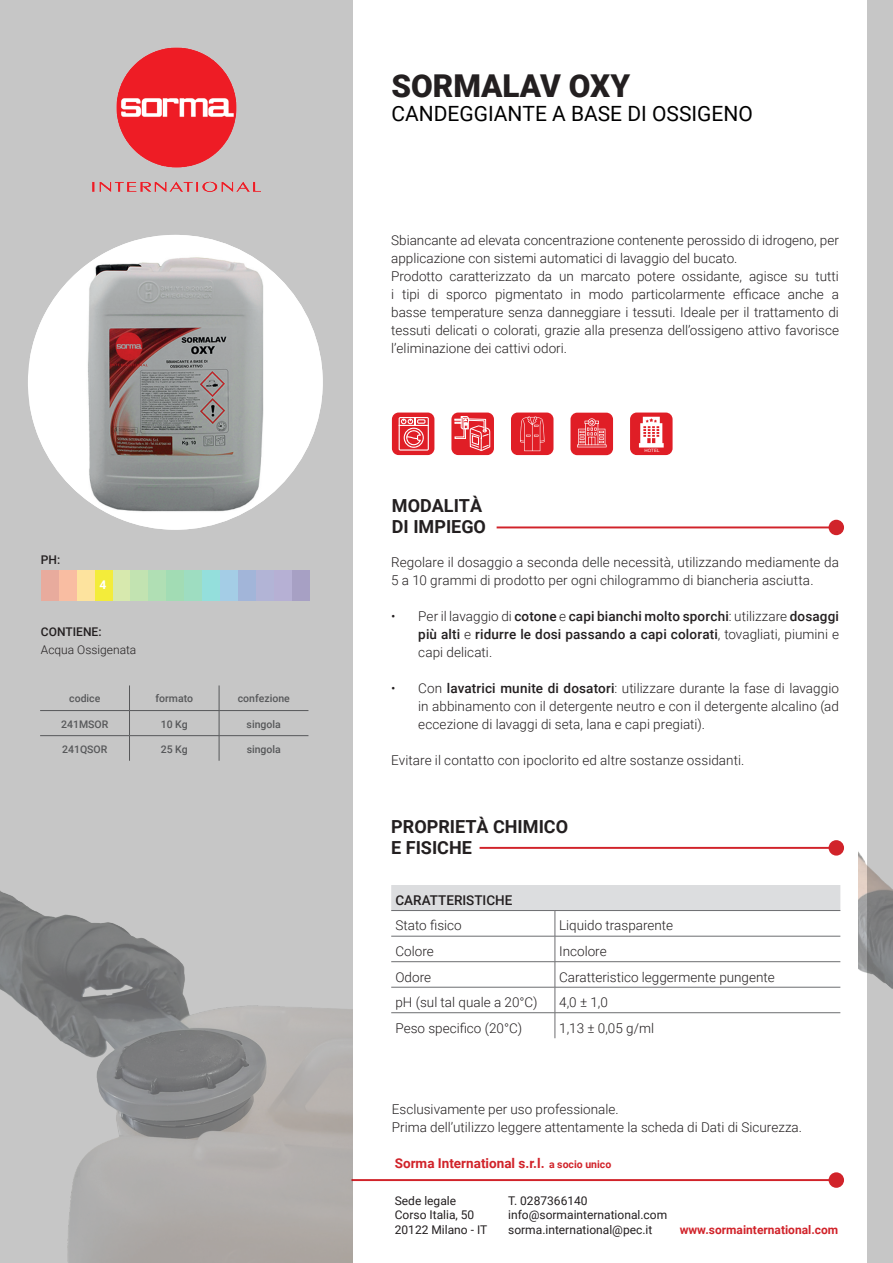
<style>
.page{position:relative;width:893px;height:1263px;background:#fff}
.page>*{position:absolute;margin:0;border:0;box-sizing:border-box;transform-origin:0 0}
.t1{font:900 31.5px "Roboto";color:#231f20}
.t2{font:21px "Roboto";color:#000001}
.t3{font:700 18px/21.6px "Roboto";color:#231f20}
.t4{font:300 13.5px/18px "Roboto";color:#231f20}
.t5{font:500 13.5px/18px "Roboto";letter-spacing:.01em;color:#231f20;text-align:justify}
.t6{font:700 13.5px "Roboto";color:#d1232a}
.t7{font:12px/14.4px "Roboto";color:#231f20}
.t8{font:700 12px "Roboto";color:#d1232a}
.t9{font:300 12px "Roboto";color:#231f20}
.t10{font:500 12px "Roboto";color:#231f20}
.t11{font:700 12px "Roboto";color:#fff}
.t12{font:500 10.5px "Roboto";color:#57585a}
.t13{font:4.5px "Arial";color:#fff}
.s1{font-weight:300}
.s2{font-weight:500}
.s3{font-size:10.5px}
</style>
<div class="page">
<div style="left:0;top:0;width:352px;height:1263px;background:#c6c6c6"></div>
<img style="left:92px;top:47px;width:168px;height:145px">
<hr style="left:351px;top:1179px;width:485px;height:2px;background:#d1232a">
<div style="left:829px;top:1172px;width:15px;height:16px;background:#d1232a;border-radius:50%"></div>
<img style="left:30px;top:235px;width:293px;height:295px">
<hr style="left:497px;top:526px;width:339px;height:2px;background:#d1232a">
<div style="left:829px;top:520px;width:15px;height:15px;background:#d1232a;border-radius:50%"></div>
<hr style="left:480px;top:847px;width:356px;height:2px;background:#d1232a">
<div style="left:829px;top:840px;width:15px;height:15px;background:#d1232a;border-radius:50%"></div>
<svg style="left:391px;top:885px;width:449px;height:153px"></svg>
<hr style="left:40px;top:710px;width:89px;height:1px;background:#57585a">
<hr style="left:40px;top:735px;width:89px;height:1px;background:#57585a">
<hr style="left:129px;top:710px;width:90px;height:1px;background:#57585a">
<hr style="left:129px;top:735px;width:90px;height:1px;background:#57585a">
<svg style="left:129px;top:685px;width:1px;height:76px"></svg>
<hr style="left:219px;top:710px;width:89px;height:1px;background:#57585a">
<hr style="left:219px;top:735px;width:89px;height:1px;background:#57585a">
<svg style="left:219px;top:685px;width:1px;height:76px"></svg>
<div style="left:451px;top:412px;width:43px;height:43px;background:#e01e26;border-radius:7px"></div>
<svg style="left:454px;top:416px;width:37px;height:35px"></svg>
<img style="left:0;top:891px;width:352px;height:372px">
<div style="left:867px;top:0;width:26px;height:1263px;background:#c6c6c6"></div>
<img style="left:859px;top:853px;width:34px;height:136px">
<div style="left:570px;top:413px;width:43px;height:42px;background:#e01e26;border-radius:7px"></div>
<hr style="left:577px;top:444px;width:30px;height:3px;background:#fff">
<svg style="left:578px;top:418px;width:27px;height:27px"></svg>
<div style="left:511px;top:412px;width:42px;height:43px;background:#e01e26;border-radius:7px"></div>
<svg style="left:520px;top:416px;width:24px;height:35px"></svg>
<div style="left:392px;top:412px;width:42px;height:43px;background:#e01e26;border-radius:7px"></div>
<svg style="left:399px;top:417px;width:30px;height:34px"></svg>
<div style="left:630px;top:412px;width:43px;height:43px;background:#e01e26;border-radius:7px"></div>
<svg style="left:639px;top:417px;width:25px;height:30px"></svg>
<div style="left:95px;top:570px;width:18px;height:30px;background:#f3ec3a"></div>
<svg style="left:41px;top:570px;width:54px;height:30px;background:#f4c39f"></svg>
<svg style="left:113px;top:570px;width:197px;height:30px;background:#adccc7"></svg>
<p class="t10" style="left:41px;top:551px;width:21px">PH:</p>
<p class="t11" style="left:100px;top:576px;width:8px">4</p>
<p class="t10" style="left:41px;top:623px;width:62px">CONTIENE:</p>
<p class="t9" style="left:41px;top:641px;width:97px">Acqua Ossigenata</p>
<p class="t12" style="left:69px;top:691px;width:33px">codice</p>
<p class="t12" style="left:156px;top:691px;width:39px">formato</p>
<p class="t12" style="left:238px;top:691px;width:54px">confezione</p>
<p class="t12" style="left:61px;top:716px;width:49px">241MSOR</p>
<p class="t12" style="left:161px;top:716px;width:29px">10 Kg</p>
<p class="t12" style="left:247px;top:716px;width:36px">singola</p>
<p class="t12" style="left:62px;top:741px;width:47px">241QSOR</p>
<p class="t12" style="left:161px;top:741px;width:29px">25 Kg</p>
<p class="t12" style="left:247px;top:741px;width:36px">singola</p>
<h1 class="t1" style="left:391px;top:64px;width:240px">SORMALAV OXY</h1>
<h2 class="t2" style="left:391px;top:99px;width:363px">CANDEGGIANTE A BASE DI OSSIGENO</h2>
<p class="t4" style="left:391px;top:230px;width:449px">Sbiancante ad elevata concentrazione contenente perossido di idrogeno, per applicazione con sistemi automatici di lavaggio del bucato.<br>Prodotto caratterizzato da un marcato potere ossidante, agisce su tutti i tipi di sporco pigmentato in modo particolarmente efficace anche a basse temperature senza danneggiare i tessuti. Ideale per il trattamento di tessuti delicati o colorati, grazie alla presenza dell’ossigeno attivo favorisce l’eliminazione dei cattivi odori.</p>
<p class="t13" style="left:645px;top:448px;width:16px">HOTEL</p>
<h3 class="t3" style="left:392px;top:494px;width:96px">MODALITÀ<br>DI IMPIEGO</h3>
<p class="t4" style="left:391px;top:552px;width:449px">Regolare il dosaggio a seconda delle necessità, utilizzando mediamente da<br>5 a 10 grammi di prodotto per ogni chilogrammo di biancheria asciutta.</p>
<p class="t5" style="left:418px;top:606px;width:422px;text-indent:-27px"><span class="s1">• Per il lavaggio di</span> cotone <span class="s1">e</span> capi bianchi molto sporchi<span class="s1">: utilizzare</span> dosaggi più alti <span class="s1">e</span> ridurre le dosi passando a capi colorati<span class="s1">, tovagliati, piumini e capi delicati.</span></p>
<p class="t4" style="left:418px;top:678px;width:422px;text-align:justify;text-indent:-27px">• Con <span class="s2">lavatrici munite di dosatori</span>: utilizzare durante la fase di lavaggio in abbinamento con il detergente neutro e con il detergente alcalino (ad eccezione di lavaggi di seta, lana e capi pregiati).</p>
<p class="t4" style="left:391px;top:750px;width:355px">Evitare il contatto con ipoclorito ed altre sostanze ossidanti.</p>
<h3 class="t3" style="left:391px;top:815px;width:178px">PROPRIETÀ CHIMICO<br>E FISICHE</h3>
<p class="t5" style="left:395px;top:890px;width:118px">CARATTERISTICHE</p>
<p class="t4" style="left:395px;top:916px;width:68px">Stato fisico</p>
<p class="t4" style="left:559px;top:916px;width:116px">Liquido trasparente</p>
<p class="t4" style="left:395px;top:942px;width:40px">Colore</p>
<p class="t4" style="left:559px;top:942px;width:49px">Incolore</p>
<p class="t4" style="left:395px;top:967px;width:37px">Odore</p>
<p class="t4" style="left:559px;top:967px;width:217px">Caratteristico leggermente pungente</p>
<p class="t4" style="left:395px;top:993px;width:144px">pH (sul tal quale a 20°C)</p>
<p class="t4" style="left:559px;top:993px;width:50px">4,0 ± 1,0</p>
<p class="t4" style="left:395px;top:1018px;width:128px">Peso specifico (20°C)</p>
<p class="t4" style="left:559px;top:1018px;width:96px">1,13 ± 0,05 g/ml</p>
<p class="t4" style="left:392px;top:1100px;width:412px">Esclusivamente per uso professionale.<br>Prima dell’utilizzo leggere attentamente la scheda di Dati di Sicurezza.</p>
<p class="t6" style="left:395px;top:1153px;width:218px">Sorma International s.r.l. <span class="s3">a socio unico</span></p>
<p class="t7" style="left:395px;top:1193px;width:94px">Sede legale<br>Corso Italia, 50<br>20122 Milano - IT</p>
<p class="t7" style="left:508px;top:1193px;width:161px">T. 0287366140 info@sormainternational.com sorma.international@pec.it</p>
<p class="t8" style="left:680px;top:1221px;width:160px">www.sormainternational.com</p>
</div>
